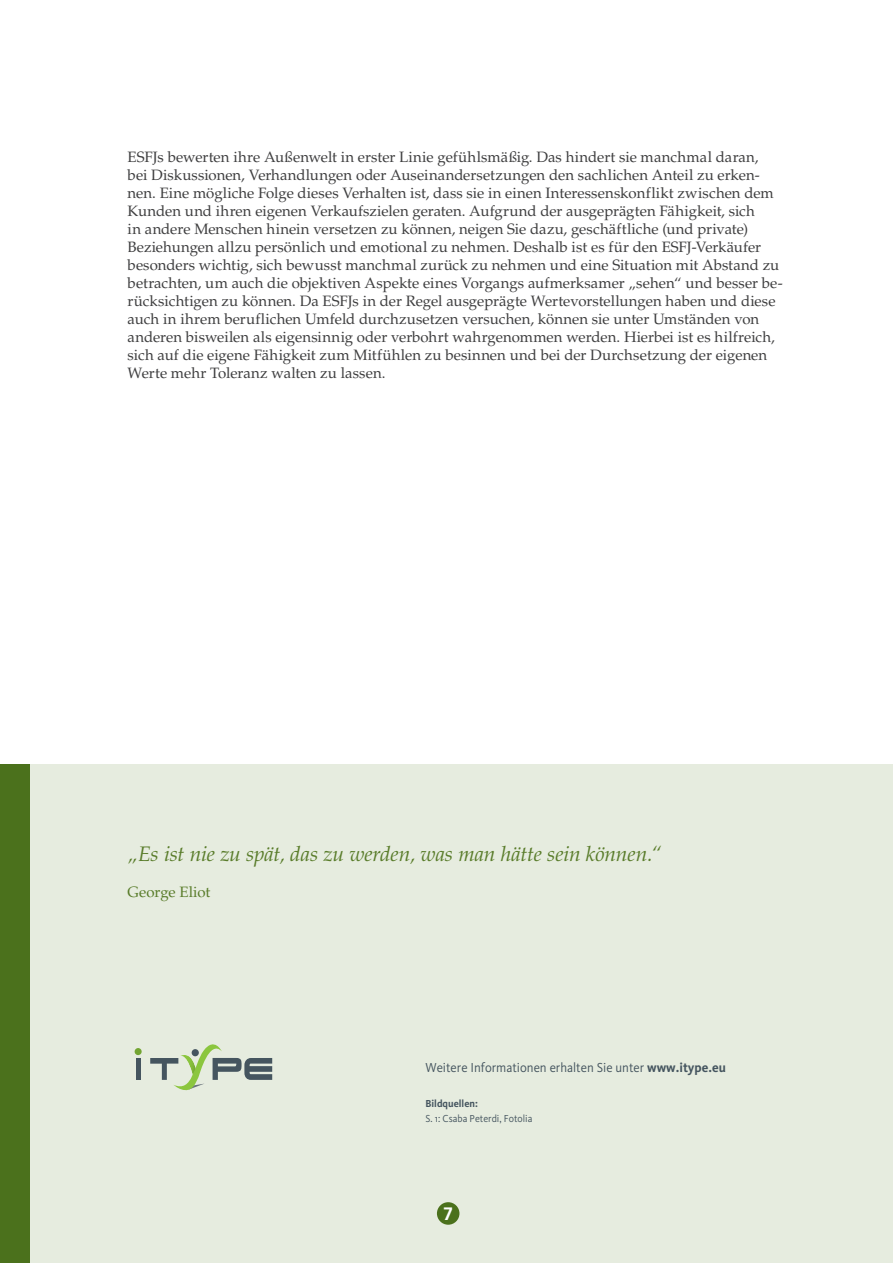
<style>
.page{position:relative;width:893px;height:1263px;background:#fff}
.page>*{position:absolute;margin:0;border:0;box-sizing:border-box;transform-origin:0 0}
.t1{font:italic 21px "Palatino LT Std";letter-spacing:-.005em;color:#597c2a}
.t2{font:700 18px "Frutiger LT Pro";color:#fff}
.t3{font:15px/18px "Palatino LT Std";letter-spacing:.005em;color:#3e3e3f}
.t4{font:15px "Palatino LT Std";letter-spacing:-.005em;color:#597c2a}
.t5{font:13.5px "Kievit";color:#45555f;scale:.95 1}
.t6{font:10.5px "Kievit";color:#45555f;scale:.95 1}
.t7{font:700 10.5px "Kievit";color:#45555f;scale:.95 1}
.s1{font-weight:700}
</style>
<div class="page">
<div style="left:0;top:764px;width:892px;height:499px;background:#e6ecdf"></div>
<div style="left:135px;top:1048px;width:7px;height:7px;background:#73a532;border-radius:50%"></div>
<hr style="left:136px;top:1058px;width:4px;height:22px;background:#45555f">
<svg style="left:150px;top:1044px;width:122px;height:47px"></svg>
<div style="left:437px;top:1202px;width:22px;height:23px;background:#4b711c;border-radius:50%"></div>
<div style="left:0;top:764px;width:30px;height:499px;background:#4b711c"></div>
<p class="t3" style="left:128px;top:149px;width:656px">ESFJs bewerten ihre Außenwelt in erster Linie gefühlsmäßig. Das hindert sie manchmal daran,<br>bei Diskussionen, Verhandlungen oder Auseinandersetzungen den sachlichen Anteil zu erken&shy;nen. Eine mögliche Folge dieses Verhalten ist, dass sie in einen Interessenskonflikt zwischen dem Kunden und ihren eigenen Verkaufszielen geraten. Aufgrund der ausgeprägten Fähigkeit, sich<br>in andere Menschen hinein versetzen zu können, neigen Sie dazu, geschäftliche (und private)<br>Beziehungen allzu persönlich und emotional zu nehmen. Deshalb ist es für den ESFJ-Verkäufer besonders wichtig, sich bewusst manchmal zurück zu nehmen und eine Situation mit Abstand zu betrachten, um auch die objektiven Aspekte eines Vorgangs aufmerksamer „sehen“ und besser be&shy;rücksichtigen zu können. Da ESFJs in der Regel ausgeprägte Wertevorstellungen haben und diese auch in ihrem beruflichen Umfeld durchzusetzen versuchen, können sie unter Umständen von anderen bisweilen als eigensinnig oder verbohrt wahrgenommen werden. Hierbei ist es hilfreich, sich auf die eigene Fähigkeit zum Mitfühlen zu besinnen und bei der Durchsetzung der eigenen Werte mehr Toleranz walten zu lassen.</p>
<h1 class="t1" style="left:128px;top:846px;width:535px">„Es ist nie zu spät, das zu werden, was man hätte sein können.“</h1>
<p class="t4" style="left:128px;top:884px;width:84px">George Eliot</p>
<p class="t5" style="left:425px;top:1062px;width:318px">Weitere Informationen erhalten Sie unter <span class="s1">www.itype.eu</span></p>
<p class="t7" style="left:425px;top:1100px;width:57px">Bildquellen:</p>
<p class="t6" style="left:425px;top:1115px;width:114px">S. 1: Csaba Peterdi, Fotolia</p>
<p class="t2" style="left:443px;top:1204px;width:12px">7</p>
</div>
